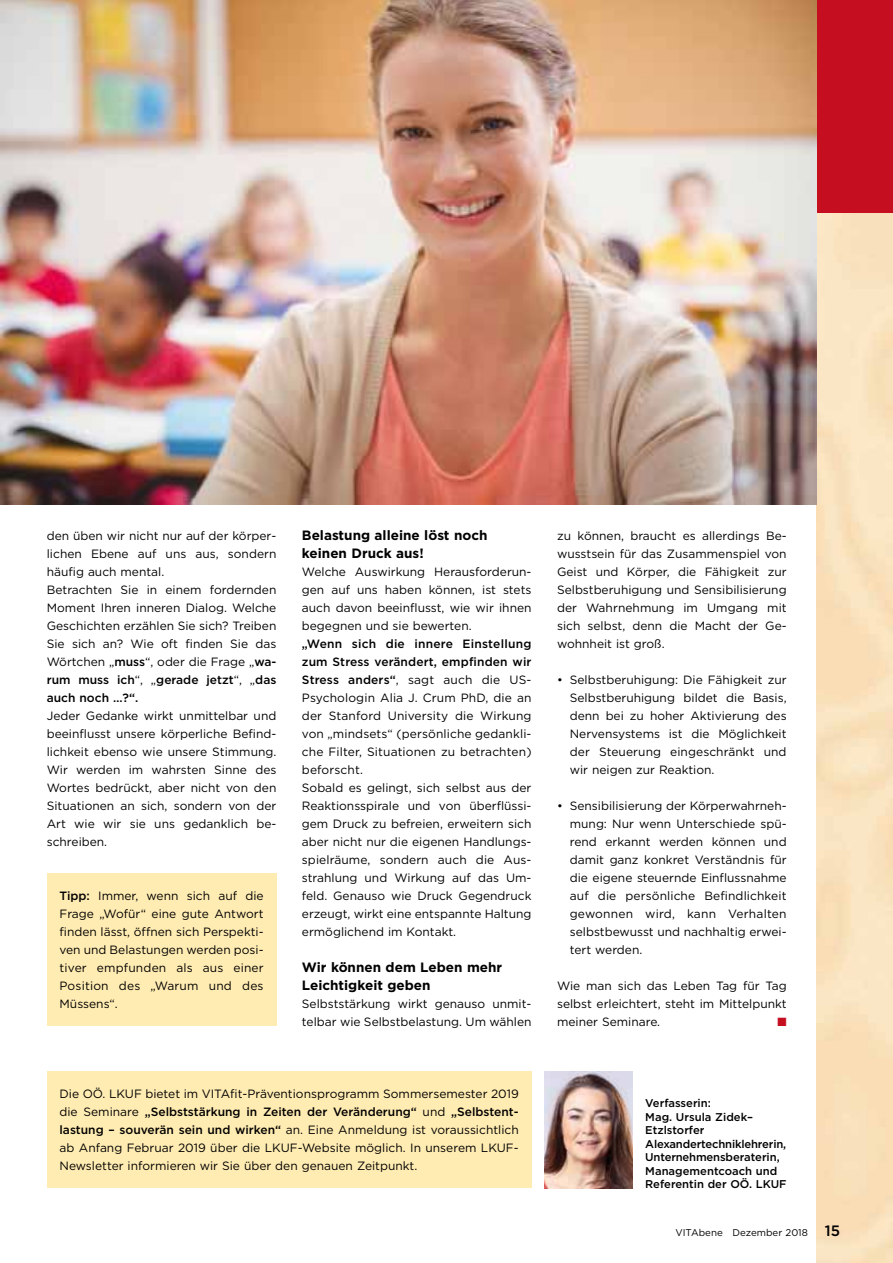
<style>
.page{position:relative;width:893px;height:1263px;background:#fff}
.page>*{position:absolute;margin:0;border:0;box-sizing:border-box;transform-origin:0 0}
.t1{font:700 13.5px/18px "Gotham";color:#000}
.t2{font:12px/18px "Gotham";color:#000;text-align:justify}
.t3{font:12px "Zapf Dingbats ITC";color:#c50e1f}
.t4{font:500 11.25px/13.5px "Gotham";letter-spacing:-.005em;color:#000}
.t5{font:9.75px "Gotham";color:#000}
.s1{font-weight:500}
.s2{font-weight:500;font-size:15px}
</style>
<div class="page">
<div style="left:47px;top:873px;width:229px;height:153px;background:#ffecb2"></div>
<div style="left:47px;top:1071px;width:484px;height:117px;background:#ffecb2"></div>
<img style="left:544px;top:1071px;width:88px;height:117px">
<img style="left:816px;top:213px;width:77px;height:1050px">
<div style="left:816px;top:0;width:77px;height:213px;background:#c50e1f"></div>
<img style="left:0;top:0;width:816px;height:504px">
<p class="t2" style="left:47px;top:527px;width:231px;text-align:left">den üben wir nicht nur auf der körper&shy;lichen Ebene auf uns aus, sondern häufig auch mental.<br>Betrachten Sie in einem fordernden<br>Moment Ihren inneren Dialog. Welche<br>Geschichten erzählen Sie sich? Treiben<br>Sie sich an? Wie oft finden Sie das<br>Wörtchen „<span class="s1">muss</span>“, oder die Frage „<span class="s1">wa&shy;rum muss ich</span>“, „<span class="s1">gerade jetzt</span>“, „<span class="s1">das auch noch …?“.</span></p>
<p class="t2" style="left:47px;top:707px;width:231px">Jeder Gedanke wirkt unmittelbar und beeinflusst unsere körperliche Befind&shy;lichkeit ebenso wie unsere Stimmung.<br>Wir werden im wahrsten Sinne des Wortes bedrückt, aber nicht von den Situationen an sich, sondern von der Art wie wir sie uns gedanklich be&shy;schreiben.</p>
<p class="t2" style="left:60px;top:887px;width:206px"><span class="s1">Tipp:</span> Immer, wenn sich auf die Frage „Wofür“ eine gute Antwort finden lässt, öffnen sich Perspekti&shy;ven und Belastungen werden posi&shy;tiver empfunden als aus einer Position des „Warum und des Müssens“.</p>
<p class="t1" style="left:302px;top:526px;width:187px">Belastung alleine löst noch keinen Druck aus!</p>
<p class="t2" style="left:302px;top:563px;width:231px">Welche Auswirkung Herausforderun&shy;gen auf uns haben können, ist stets auch davon beeinflusst, wie wir ihnen begegnen und sie bewerten.</p>
<p class="t2" style="left:302px;top:635px;width:231px;text-align:left"><span class="s1">„Wenn sich die innere Einstellung zum Stress verändert, empfinden wir Stress anders“</span>, sagt auch die US-Psychologin Alia J. Crum PhD, die an der Stanford University die Wirkung von „mindsets“ (persönliche gedankli&shy;che Filter, Situationen zu betrachten) beforscht.<br>Sobald es gelingt, sich selbst aus der Reaktionsspirale und von überflüssi&shy;gem Druck zu befreien, erweitern sich aber nicht nur die eigenen Handlungs&shy;spielräume, sondern auch die Aus&shy;strahlung und Wirkung auf das Um&shy;feld. Genauso wie Druck Gegendruck erzeugt, wirkt eine entspannte Haltung ermöglichend im Kontakt.</p>
<p class="t1" style="left:302px;top:958px;width:202px">Wir können dem Leben mehr<br>Leichtigkeit geben</p>
<p class="t2" style="left:302px;top:995px;width:231px">Selbststärkung wirkt genauso unmit&shy;telbar wie Selbstbelastung. Um wählen</p>
<p class="t2" style="left:557px;top:527px;width:231px">zu können, braucht es allerdings Be&shy;wusstsein für das Zusammenspiel von Geist und Körper, die Fähigkeit zur Selbstberuhigung und Sensibilisierung der Wahrnehmung im Umgang mit sich selbst, denn die Macht der Ge&shy;wohnheit ist groß.</p>
<p class="t2" style="left:570px;top:671px;width:218px;text-indent:-13px">• Selbstberuhigung: Die Fähigkeit zur Selbstberuhigung bildet die Basis, denn bei zu hoher Aktivierung des Nervensystems ist die Möglichkeit der Steuerung eingeschränkt und wir neigen zur Reaktion.</p>
<p class="t2" style="left:570px;top:797px;width:218px;text-indent:-13px">• Sensibilisierung der Körperwahrneh&shy;mung: Nur wenn Unterschiede spü&shy;rend erkannt werden können und damit ganz konkret Verständnis für die eigene steuernde Einflussnahme auf die persönliche Befindlichkeit gewonnen wird, kann Verhalten selbstbewusst und nachhaltig erwei&shy;tert werden.</p>
<p class="t2" style="left:557px;top:977px;width:231px">Wie man sich das Leben Tag für Tag selbst erleichtert, steht im Mittelpunkt meiner Seminare.</p>
<p class="t3" style="left:777px;top:1016px;width:11px">■</p>
<p class="t2" style="left:60px;top:1085px;width:461px">Die OÖ. LKUF bietet im VITAfit-Präventionsprogramm Sommersemester 2019 die Seminare <span class="s1">„Selbststärkung in Zeiten der Veränderung“</span> und <span class="s1">„Selbstent&shy;lastung – souverän sein und wirken“</span> an. Eine Anmeldung ist voraussichtlich ab Anfang Februar 2019 über die LKUF-Website möglich. In unserem LKUF-Newsletter informieren wir Sie über den genauen Zeitpunkt.</p>
<p class="t4" style="left:645px;top:1096px;width:142px">Verfasserin:<br>Mag. U rsula Zidek–<br>Etzlstorfer<br>Alexandertechniklehrerin,<br>U nternehmensberaterin,<br>Managementcoach und<br>Referentin der OÖ. LKUF</p>
<p class="t5" style="left:675px;top:1226px;width:166px">VITAbene Dezember 2018 <span class="s2">15</span></p>
</div>
